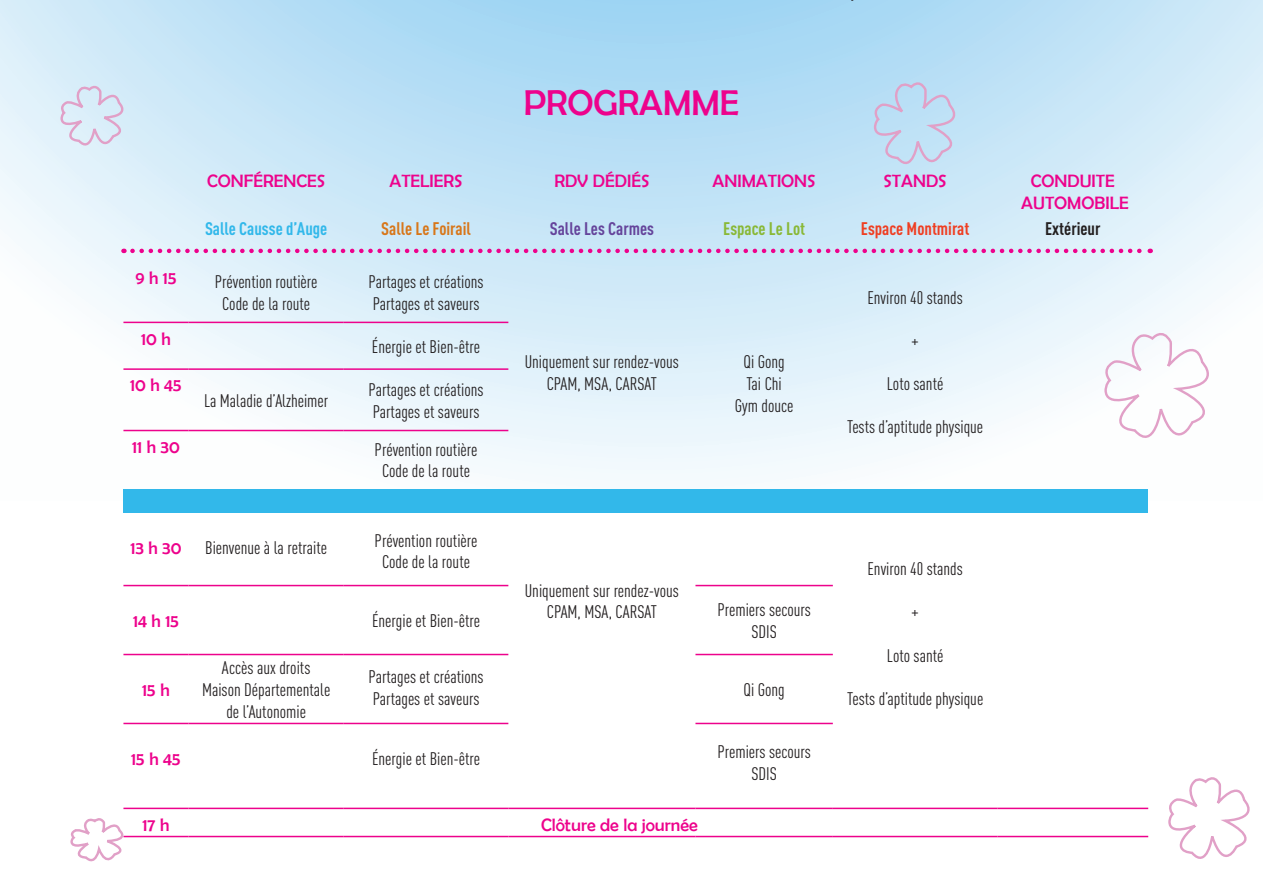
<style>
.page{position:relative;width:1263px;height:893px;background:#fff}
.page>*{position:absolute;margin:0;border:0;box-sizing:border-box;transform-origin:0 0}
.t1{font:36px "Berlin Sans FB";color:#ed028c}
.t2{font:condensed 18px/21.6px "DINOT";color:#231f20;text-align:center}
.t3{font:18px/21.6px "Berlin Sans FB";color:#ed028c;text-align:center}
.t4{font:700 condensed 18px "DINOT";color:#32b8ea}
.t5{font:700 condensed 18px "DINOT";color:#ef3e22}
.t6{font:700 condensed 18px "DINOT";color:#d87619}
.t7{font:700 condensed 18px "DINOT";color:#65449b}
.t8{font:700 condensed 18px "DINOT";color:#89b836}
.t9{font:700 condensed 18px "DINOT";color:#231f20}
</style>
<div class="page">
<div style="left:0;top:0;width:1263px;height:499px;background:linear-gradient(to bottom,#d8eefa,#fff)"></div>
<div style="left:123px;top:489px;width:1025px;height:23px;background:#32b8ea"></div>
<hr style="left:123px;top:585px;width:65px;height:1px;background:#ed028c">
<hr style="left:188px;top:585px;width:156px;height:1px;background:#ed028c">
<hr style="left:344px;top:585px;width:164px;height:1px;background:#ed028c">
<hr style="left:695px;top:585px;width:138px;height:1px;background:#ed028c">
<hr style="left:123px;top:654px;width:65px;height:1px;background:#ed028c">
<hr style="left:188px;top:654px;width:156px;height:1px;background:#ed028c">
<hr style="left:344px;top:654px;width:164px;height:1px;background:#ed028c">
<hr style="left:695px;top:654px;width:138px;height:1px;background:#ed028c">
<hr style="left:123px;top:723px;width:65px;height:1px;background:#ed028c">
<hr style="left:188px;top:723px;width:156px;height:1px;background:#ed028c">
<hr style="left:344px;top:723px;width:164px;height:1px;background:#ed028c">
<hr style="left:695px;top:723px;width:138px;height:1px;background:#ed028c">
<hr style="left:123px;top:808px;width:65px;height:1px;background:#ed028c">
<hr style="left:188px;top:808px;width:156px;height:1px;background:#ed028c">
<hr style="left:344px;top:808px;width:164px;height:1px;background:#ed028c">
<hr style="left:508px;top:808px;width:187px;height:1px;background:#ed028c">
<hr style="left:695px;top:808px;width:138px;height:1px;background:#ed028c">
<hr style="left:833px;top:808px;width:164px;height:1px;background:#ed028c">
<hr style="left:997px;top:808px;width:151px;height:1px;background:#ed028c">
<hr style="left:123px;top:836px;width:65px;height:1px;background:#ed028c">
<hr style="left:188px;top:836px;width:156px;height:1px;background:#ed028c">
<hr style="left:344px;top:836px;width:164px;height:1px;background:#ed028c">
<hr style="left:508px;top:836px;width:187px;height:1px;background:#ed028c">
<hr style="left:695px;top:836px;width:138px;height:1px;background:#ed028c">
<hr style="left:833px;top:836px;width:164px;height:1px;background:#ed028c">
<hr style="left:997px;top:836px;width:151px;height:1px;background:#ed028c">
<svg style="left:70px;top:722px;width:61px;height:140px"></svg>
<svg style="left:1168px;top:777px;width:82px;height:82px"></svg>
<svg style="left:58px;top:0;width:1167px;height:457px"></svg>
<h1 class="t1" style="left:524px;top:82px;width:217px">PROGRAMME</h1>
<p class="t3" style="left:207px;top:170px;width:119px">CONFÉRENCES</p>
<p class="t3" style="left:389px;top:170px;width:75px">ATELIERS</p>
<p class="t3" style="left:554px;top:170px;width:97px">RDV DÉDIÉS</p>
<p class="t3" style="left:713px;top:170px;width:105px">ANIMATIONS</p>
<p class="t3" style="left:883px;top:170px;width:65px">STANDS</p>
<p class="t3" style="left:1021px;top:170px;width:109px">CONDUITE<br>AUTOMOBILE</p>
<p class="t4" style="left:205px;top:217px;width:124px">Salle Causse d’Auge</p>
<p class="t6" style="left:381px;top:217px;width:91px">Salle Le Foirail</p>
<p class="t7" style="left:550px;top:217px;width:106px">Salle Les Carmes</p>
<p class="t8" style="left:723px;top:217px;width:83px">Espace Le Lot</p>
<p class="t5" style="left:861px;top:217px;width:110px">Espace Montmirat</p>
<p class="t9" style="left:1045px;top:217px;width:57px">Extérieur</p>
<p class="t3" style="left:135px;top:267px;width:43px">9 h 15</p>
<p class="t2" style="left:215px;top:271px;width:104px">Prévention routière<br>Code de la route</p>
<p class="t2" style="left:368px;top:271px;width:117px;text-align:left">Partages et créations<br>Partages et saveurs</p>
<p class="t3" style="left:141px;top:327px;width:31px">10 h</p>
<p class="t2" style="left:372px;top:335px;width:110px">Énergie et Bien-être</p>
<p class="t3" style="left:130px;top:374px;width:53px">10 h 45</p>
<p class="t2" style="left:204px;top:389px;width:126px">La Maladie d’Alzheimer</p>
<p class="t2" style="left:368px;top:379px;width:117px;text-align:left">Partages et créations<br>Partages et saveurs</p>
<p class="t3" style="left:132px;top:436px;width:49px">11 h 30</p>
<p class="t2" style="left:375px;top:439px;width:104px">Prévention routière<br>Code de la route</p>
<p class="t3" style="left:130px;top:536px;width:53px">13 h 30</p>
<p class="t2" style="left:205px;top:536px;width:123px">Bienvenue à la retraite</p>
<p class="t2" style="left:375px;top:529px;width:104px">Prévention routière<br>Code de la route</p>
<p class="t2" style="left:525px;top:351px;width:155px">Uniquement sur rendez-vous<br>CPAM, MSA, CARSAT</p>
<p class="t2" style="left:735px;top:351px;width:60px">Qi Gong<br>Tai Chi<br>Gym douce</p>
<p class="t2" style="left:525px;top:579px;width:155px">Uniquement sur rendez-vous<br>CPAM, MSA, CARSAT</p>
<p class="t3" style="left:133px;top:610px;width:48px">14 h 15</p>
<p class="t2" style="left:372px;top:610px;width:110px">Énergie et Bien-être</p>
<p class="t2" style="left:717px;top:599px;width:95px">Premiers secours<br>SDIS</p>
<p class="t3" style="left:142px;top:679px;width:29px">15 h</p>
<p class="t2" style="left:202px;top:657px;width:130px">Accès aux droits<br>Maison Départementale de l’Autonomie</p>
<p class="t2" style="left:368px;top:666px;width:117px;text-align:left">Partages et créations<br>Partages et saveurs</p>
<p class="t2" style="left:743px;top:679px;width:43px">Qi Gong</p>
<p class="t3" style="left:131px;top:748px;width:51px">15 h 45</p>
<p class="t2" style="left:372px;top:748px;width:110px">Énergie et Bien-être</p>
<p class="t2" style="left:717px;top:741px;width:95px">Premiers secours<br>SDIS</p>
<p class="t3" style="left:143px;top:813px;width:28px">17 h</p>
<p class="t3" style="left:541px;top:813px;width:158px">Clôture de la journée</p>
<p class="t2" style="left:867px;top:286px;width:97px">Environ 40 stands</p>
<p class="t2" style="left:911px;top:330px;width:9px">+</p>
<p class="t2" style="left:887px;top:373px;width:58px">Loto santé</p>
<p class="t2" style="left:847px;top:416px;width:138px">Tests d’aptitude physique</p>
<p class="t2" style="left:867px;top:558px;width:97px">Environ 40 stands</p>
<p class="t2" style="left:911px;top:601px;width:9px">+</p>
<p class="t2" style="left:887px;top:644px;width:58px">Loto santé</p>
<p class="t2" style="left:847px;top:687px;width:138px">Tests d’aptitude physique</p>
</div>
